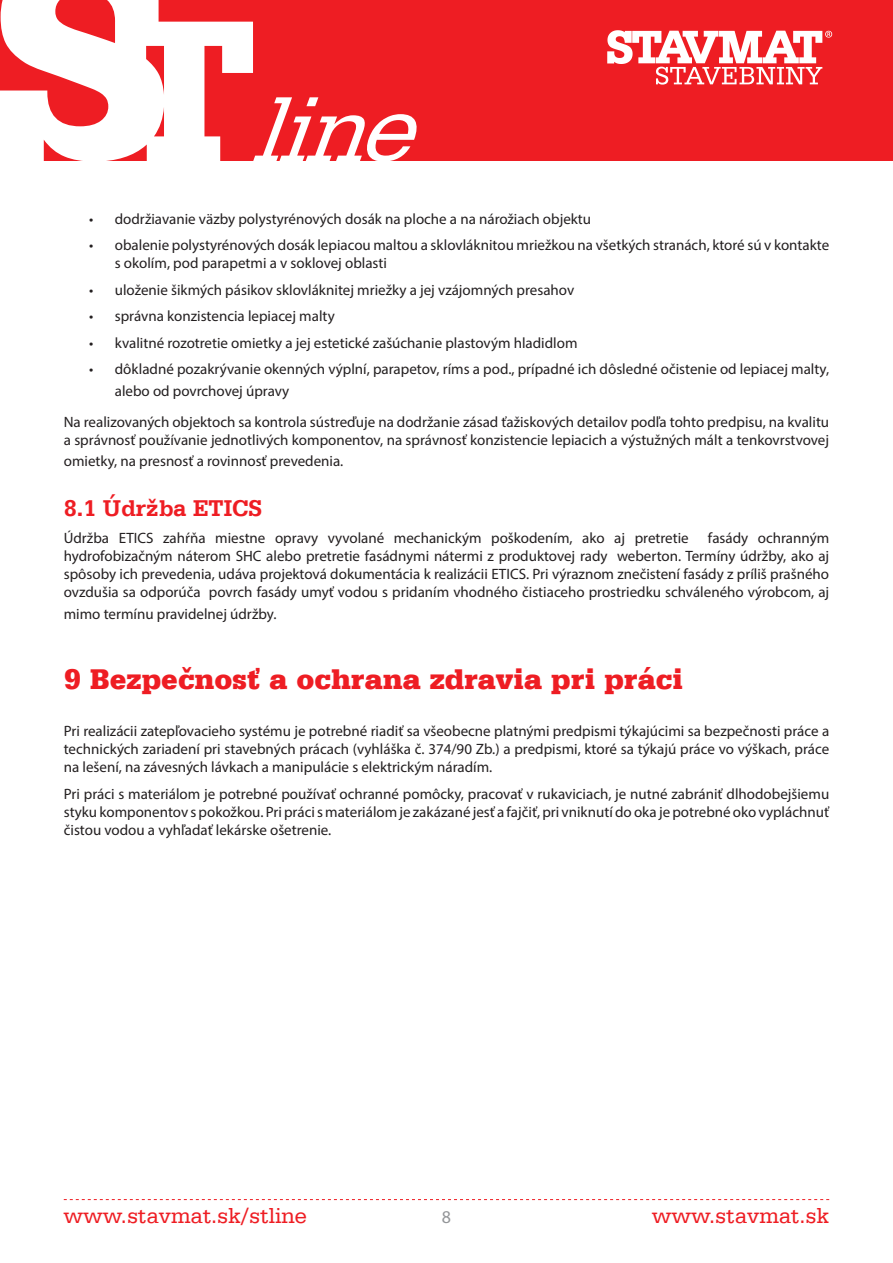
<style>
.page{position:relative;width:893px;height:1263px;background:#fff}
.page>*{position:absolute;margin:0;border:0;box-sizing:border-box;transform-origin:0 0}
.t1{font:900 30px "Serifa TL";color:#ee1d23}
.t2{font:700 24px "Serifa TL";color:#ee1d23}
.t3{font:22.8px "Serifa TL";color:#ee1d23}
.t4{font:18px "Myriad Pro";color:#939598}
.t5{font:15px/18px "Myriad Pro";color:#231f20}
</style>
<div class="page">
<div style="left:0;top:0;width:893px;height:160px;background:#ee1d23"></div>
<svg style="left:607px;top:30px;width:225px;height:55px"></svg>
<svg style="left:64px;top:1199px;width:765px;height:1px"></svg>
<svg style="left:0;top:0;width:417px;height:161px"></svg>
<p class="t5" style="left:89px;top:210px;width:503px">• dodržiavanie väzby polystyrénových dosák na ploche a na nárožiach objektu</p>
<p class="t5" style="left:115px;top:236px;width:716px;text-indent:-26px">• obalenie polystyrénových dosák lepiacou maltou a sklovláknitou mriežkou na všetkých stranách, ktoré sú v kontakte s okolím, pod parapetmi a v soklovej oblasti</p>
<p class="t5" style="left:89px;top:281px;width:486px">• uloženie šikmých pásikov sklovláknitej mriežky a jej vzájomných presahov</p>
<p class="t5" style="left:89px;top:307px;width:247px">• správna konzistencia lepiacej malty</p>
<p class="t5" style="left:89px;top:334px;width:490px">• kvalitné rozotretie omietky a jej estetické zašúchanie plastovým hladidlom</p>
<p class="t5" style="left:115px;top:358px;width:716px;line-height:21.6px;text-indent:-26px">• dôkladné pozakrývanie okenných výplní, parapetov, ríms a pod., prípadné ich dôsledné očistenie od lepiacej malty, alebo od povrchovej úpravy</p>
<p class="t5" style="left:64px;top:412px;width:767px">Na realizovaných objektoch sa kontrola sústreďuje na dodržanie zásad ťažiskových detailov podľa tohto predpisu, na kvalitu a správnosť používanie jednotlivých komponentov, na správnosť konzistencie lepiacich a výstužných mált a tenkovrstvovej</p>
<p class="t5" style="left:64px;top:452px;width:281px">omietky, na presnosť a rovinnosť prevedenia.</p>
<h2 class="t2" style="left:64px;top:493px;width:200px">8.1 Údržba ETICS</h2>
<p class="t5" style="left:64px;top:529px;width:626px">Údržba ETICS zahŕňa miestne opravy vyvolané mechanickým poškodením, ako aj pretretie</p>
<p class="t5" style="left:64px;top:529px;width:767px;text-align:justify;text-indent:644px">fasády ochranným hydrofobizačným náterom SHC alebo pretretie fasádnymi nátermi z produktovej rady weberton. Termíny údržby, ako aj spôsoby ich prevedenia, udáva projektová dokumentácia k realizácii ETICS. Pri výraznom znečistení fasády z príliš prašného ovzdušia sa odporúča povrch fasády umyť vodou s pridaním vhodného čistiaceho prostriedku schváleného výrobcom, aj</p>
<p class="t5" style="left:64px;top:604px;width:214px">mimo termínu pravidelnej údržby.</p>
<h1 class="t1" style="left:64px;top:660px;width:621px">9 Bezpečnosť a ochrana zdravia pri práci</h1>
<p class="t5" style="left:64px;top:722px;width:767px;text-align:justify">Pri realizácii zatepľovacieho systému je potrebné riadiť sa všeobecne platnými predpismi týkajúcimi sa bezpečnosti práce a technických zariadení pri stavebných prácach (vyhláška č. 374/90 Zb.) a predpismi, ktoré sa týkajú práce vo výškach, práce na lešení, na závesných lávkach a manipulácie s elektrickým náradím.</p>
<p class="t5" style="left:64px;top:785px;width:767px;text-align:justify">Pri práci s materiálom je potrebné používať ochranné pomôcky, pracovať v rukaviciach, je nutné zabrániť dlhodobejšiemu styku komponentov s pokožkou. Pri práci s materiálom je zakázané jesť a fajčiť, pri vniknutí do oka je potrebné oko vypláchnuť čistou vodou a vyhľadať lekárske ošetrenie.</p>
<h3 class="t3" style="left:63px;top:1201px;width:245px">www.stavmat.sk/stline</h3>
<p class="t4" style="left:442px;top:1206px;width:11px">8</p>
<h3 class="t3" style="left:652px;top:1201px;width:179px">www.stavmat.sk</h3>
</div>
